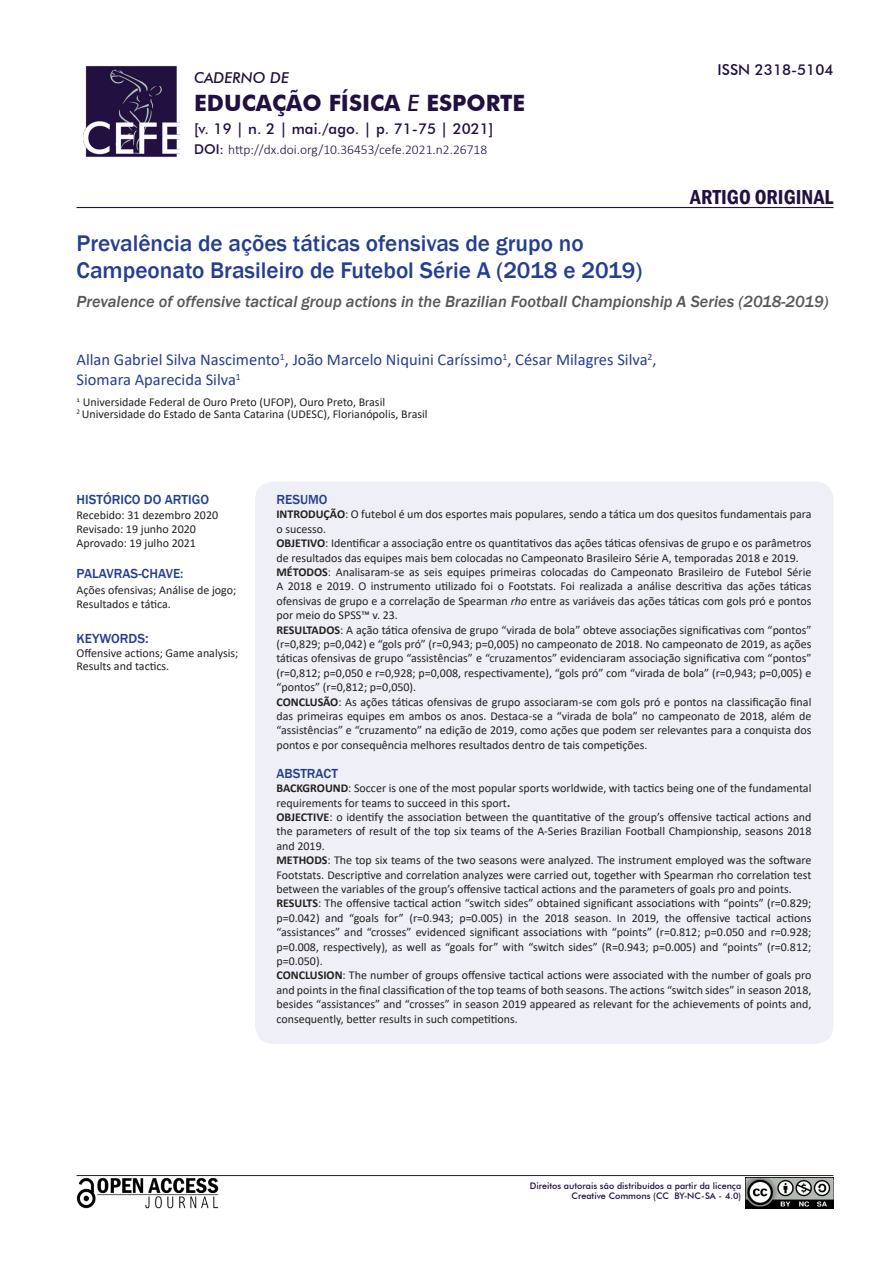
<style>
.page{position:relative;width:893px;height:1263px;background:#fff}
.page>*{position:absolute;margin:0;border:0;box-sizing:border-box;transform-origin:0 0}
.TITULO_ARTIGO{font:500 23.25px "Franklin Gothic";color:#253f8e}
.t1{font:700 22.5px "Futura BT";color:#221040}
.t2{font:600 condensed 20.85px "Franklin Gothic";color:#221040}
.AUTORES{font:16.5px "Calibri";color:#253f8e}
.TITULO_ARTIGO_INGLÊS{font:italic 500 16.5px "Franklin Gothic";color:#57585a}
.t3{font:500 15px "Futura BT";color:#221040}
.t4{font:italic 500 15px "Futura BT";color:#221040}
.RESUMO_ABSTRACT{font:500 13.5px "Franklin Gothic";color:#253f8e}
.t5{font:300 13.5px "Calibri";color:#221040}
.RESUMO_ABSTRACT-2{font:12px/14.4px "Calibri";color:#231f20;text-align:justify}
.t6{font:500 9px "Futura BT";color:#221040}
.s1{font-weight:500;font-style:italic}
.s2{font-family:"Futura BT";font-weight:500}
.s3{font-size:15px}
.s4{font-weight:700}
.s5{font-style:italic}
</style>
<div class="page">
<div style="left:255px;top:482px;width:578px;height:562px;background:#eff0f7;border-radius:18px"></div>
<hr style="left:77px;top:207px;width:756px;height:1px;background:#221040">
<img style="left:83px;top:65px;width:96px;height:92px">
<img style="left:77px;top:1177px;width:142px;height:31px">
<img style="left:746px;top:1177px;width:87px;height:32px">
<hr style="left:77px;top:1175px;width:756px;height:1px;background:#231f20">
<p class="t4" style="left:194px;top:68px;width:97px">CADERNO DE</p>
<p class="t1" style="left:194px;top:90px;width:333px">EDUCAÇÃO FÍSICA <span class="s1">E</span> ESPORTE</p>
<p class="t3" style="left:194px;top:119px;width:301px">[v. 19 | n. 2 | mai./ago. | p. 71-75 | 2021]</p>
<p class="t5" style="left:194px;top:142px;width:295px"><span class="s2">DOI:</span> http://dx.doi.org/10.36453/cefe.2021.n2.26718</p>
<p class="t3" style="left:718px;top:61px;width:117px">ISSN 2318-5104</p>
<p class="t2" style="left:690px;top:183px;width:145px">ARTIGO ORIGINAL</p>
<p class="TITULO_ARTIGO" style="left:77px;top:228px;width:509px">Prevalência de ações táticas ofensivas de grupo no</p>
<p class="TITULO_ARTIGO" style="left:77px;top:256px;width:567px">Campeonato Brasileiro de Futebol Série A (2018 e 2019)</p>
<p class="TITULO_ARTIGO_INGLÊS" style="left:77px;top:292px;width:753px">Prevalence of offensive tactical group actions in the Brazilian Football Championship A Series (2018-2019)</p>
<p class="AUTORES" style="left:77px;top:348px;width:582px">Allan Gabriel Silva Nascimento<sup>1</sup>, João Marcelo Niquini Caríssimo<sup>1</sup>, César Milagres Silva<sup>2</sup>,</p>
<p class="AUTORES" style="left:77px;top:368px;width:166px">Siomara Aparecida Silva<sup>1</sup></p>
<p class="RESUMO_ABSTRACT-2" style="left:77px;top:394px;width:310px"><sup>1</sup> Universidade Federal de Ouro Preto (UFOP), Ouro Preto, Brasil</p>
<p class="RESUMO_ABSTRACT-2" style="left:77px;top:406px;width:353px"><sup>2</sup> Universidade do Estado de Santa Catarina (UDESC), Florianópolis, Brasil</p>
<p class="RESUMO_ABSTRACT" style="left:77px;top:491px;width:134px">HISTÓRICO DO ARTIGO</p>
<p class="RESUMO_ABSTRACT-2" style="left:77px;top:507px;width:143px">Recebido: 31 dezembro 2020</p>
<p class="RESUMO_ABSTRACT-2" style="left:77px;top:521px;width:121px">Revisado: 19 junho 2020</p>
<p class="RESUMO_ABSTRACT-2" style="left:77px;top:536px;width:121px">Aprovado: 19 julho 2021</p>
<p class="RESUMO_ABSTRACT" style="left:77px;top:565px;width:108px">PALAVRAS-CHAVE:</p>
<p class="RESUMO_ABSTRACT-2" style="left:77px;top:583px;width:161px">Ações ofensivas; Análise de jogo;</p>
<p class="RESUMO_ABSTRACT-2" style="left:77px;top:596px;width:96px">Resultados e tática.</p>
<p class="RESUMO_ABSTRACT" style="left:77px;top:630px;width:74px">KEYWORDS<span class="s3">:</span></p>
<p class="RESUMO_ABSTRACT-2" style="left:77px;top:646px;width:163px;line-height:13.5px">Offensive actions; Game analysis;<br>Results and tactics.</p>
<p class="RESUMO_ABSTRACT" style="left:276px;top:491px;width:53px">RESUMO</p>
<p class="RESUMO_ABSTRACT-2" style="left:276px;top:507px;width:536px"><span class="s4">INTRODUÇÃO</span>: O futebol é um dos esportes mais populares, sendo a tática um dos quesitos fundamentais para o sucesso.</p>
<p class="RESUMO_ABSTRACT-2" style="left:276px;top:536px;width:536px"><span class="s4">OBJETIVO</span>: Identificar a associação entre os quantitativos das ações táticas ofensivas de grupo e os parâmetros de resultados das equipes mais bem colocadas no Campeonato Brasileiro Série A, temporadas 2018 e 2019.</p>
<p class="RESUMO_ABSTRACT-2" style="left:276px;top:565px;width:536px"><span class="s4">MÉTODOS</span>: Analisaram-se as seis equipes primeiras colocadas do Campeonato Brasileiro de Futebol Série A 2018 e 2019. O instrumento utilizado foi o Footstats. Foi realizada a análise descritiva das ações táticas ofensivas de grupo e a correlação de Spearman <span class="s5">rho</span> entre as variáveis das ações táticas com gols pró e pontos por meio do SPSS™ v. 23.</p>
<p class="RESUMO_ABSTRACT-2" style="left:276px;top:622px;width:536px"><span class="s4">RESULTADOS</span>: A ação tática ofensiva de grupo “virada de bola” obteve associações significativas com “pontos” (r=0,829; p=0,042) e “gols pró” (r=0,943; p=0,005) no campeonato de 2018. No campeonato de 2019, as ações táticas ofensivas de grupo “assistências” e “cruzamentos” evidenciaram associação significativa com “pontos” (r=0,812; p=0,050 e r=0,928; p=0,008, respectivamente), “gols pró” com “virada de bola” (r=0,943; p=0,005) e “pontos” (r=0,812; p=0,050).</p>
<p class="RESUMO_ABSTRACT-2" style="left:276px;top:694px;width:536px"><span class="s4">CONCLUSÃO</span>: As ações táticas ofensivas de grupo associaram-se com gols pró e pontos na classificação final das primeiras equipes em ambos os anos. Destaca-se a “virada de bola” no campeonato de 2018, além de “assistências” e “cruzamento” na edição de 2019, como ações que podem ser relevantes para a conquista dos pontos e por consequência melhores resultados dentro de tais competições.</p>
<p class="RESUMO_ABSTRACT" style="left:276px;top:765px;width:63px">ABSTRACT</p>
<p class="RESUMO_ABSTRACT-2" style="left:276px;top:781px;width:536px"><span class="s4">BACKGROUND</span>: Soccer is one of the most popular sports worldwide, with tactics being one of the fundamental requirements for teams to succeed in this sport<span class="s4">.</span></p>
<p class="RESUMO_ABSTRACT-2" style="left:276px;top:809px;width:536px"><span class="s4">OBJECTIVE</span>: o identify the association between the quantitative of the group’s offensive tactical actions and the parameters of result of the top six teams of the A-Series Brazilian Football Championship, seasons 2018 and 2019.</p>
<p class="RESUMO_ABSTRACT-2" style="left:276px;top:853px;width:536px"><span class="s4">METHODS</span>: The top six teams of the two seasons were analyzed. The instrument employed was the software Footstats. Descriptive and correlation analyzes were carried out, together with Spearman rho correlation test between the variables of the group’s offensive tactical actions and the parameters of goals pro and points.</p>
<p class="RESUMO_ABSTRACT-2" style="left:276px;top:896px;width:536px"><span class="s4">RESULTS</span>: The offensive tactical action “switch sides” obtained significant associations with “points” (r=0.829; p=0.042) and “goals for” (r=0.943; p=0.005) in the 2018 season. In 2019, the offensive tactical actions “assistances” and “crosses” evidenced significant associations with “points” (r=0.812; p=0.050 and r=0.928; p=0.008, respectively), as well as “goals for” with “switch sides” (R=0.943; p=0.005) and “points” (r=0.812; p=0.050).</p>
<p class="RESUMO_ABSTRACT-2" style="left:276px;top:968px;width:536px"><span class="s4">CONCLUSION</span>: The number of groups offensive tactical actions were associated with the number of goals pro and points in the final classification of the top teams of both seasons. The actions “switch sides” in season 2018, besides “assistances” and “crosses” in season 2019 appeared as relevant for the achievements of points and, consequently, better results in such competitions.</p>
<p class="t6" style="left:530px;top:1180px;width:213px">Direitos autorais são distribuídos a partir da licença</p>
<p class="t6" style="left:572px;top:1190px;width:171px">Creative Commons (CC BY-NC-SA - 4.0)</p>
</div>
